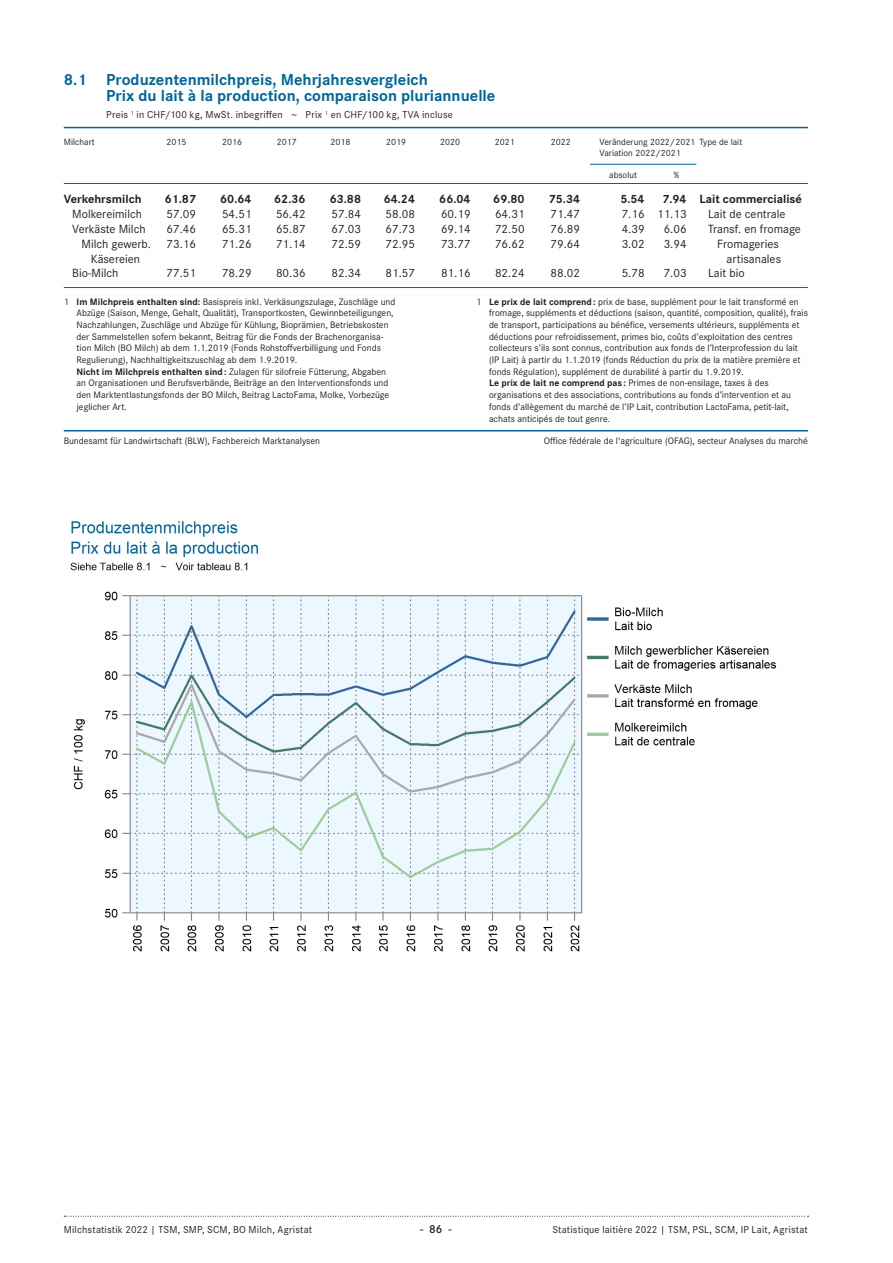
<style>
.page{position:relative;width:893px;height:1263px;background:#fff}
.page>*{position:absolute;margin:0;border:0;box-sizing:border-box;transform-origin:0 0}
._03_Tabellentitel{font:700 16.5px/16.5px "Corporate S";color:#069}
._0801_2020{font:12.3px "Corporate S";color:#231f20}
._03_Tab_Vorspalte{font:12.3px "Corporate S";color:#231f20}
._0801_2020-2{font:700 12.3px "Corporate S";color:#231f20}
._03_Tab_Vorspalte-2{font:700 12.3px "Corporate S";color:#231f20}
.t1{font:600 12px "Corporate S";color:#231f20}
._03_Tabellen-Untertitel{font:10.5px "Corporate S";letter-spacing:.02em;color:#231f20}
._03_Tab_Fussnote{font:9.75px/11.7px "Corporate S";color:#231f20}
._03_Tab_Quelle_fr{font:9.75px "Corporate S";color:#231f20}
._03_Tab_Quelle_de{font:9.75px "Corporate S";color:#231f20}
._03_Tabellen-Kopf{font:9.3px "Corporate S";color:#231f20}
.s1{font-weight:700}
</style>
<div class="page">
<svg style="left:64px;top:1216px;width:744px;height:1px"></svg>
<hr style="left:64px;top:127px;width:744px;height:1px;background:#069">
<hr style="left:64px;top:183px;width:744px;height:1px;background:#069">
<hr style="left:590px;top:164px;width:106px;height:1px;background:#069">
<hr style="left:64px;top:287px;width:744px;height:1px;background:#069">
<hr style="left:64px;top:430px;width:744px;height:1px;background:#069">
<img style="left:70px;top:521px;width:707px;height:431px">
<p class="_03_Tabellentitel" style="left:106px;top:71px;width:391px;text-indent:-43px">8.1 Produzentenmilchpreis, Mehrjahresvergleich<br>Prix du lait à la production, comparaison pluriannuelle</p>
<p class="_03_Tabellen-Untertitel" style="left:106px;top:109px;width:348px">Preis <sup>1</sup> in CHF/100 kg, MwSt. inbegriffen ~ Prix <sup>1</sup> en CHF/100 kg, TVA incluse</p>
<p class="_03_Tabellen-Kopf" style="left:64px;top:137px;width:33px">Milchart</p>
<p class="_03_Tab_Vorspalte-2" style="left:64px;top:192px;width:79px">Verkehrsmilch</p>
<p class="_03_Tab_Vorspalte" style="left:72px;top:207px;width:71px">Molkereimilch</p>
<p class="_03_Tab_Vorspalte" style="left:72px;top:222px;width:75px">Verkäste Milch</p>
<p class="_03_Tab_Vorspalte" style="left:82px;top:237px;width:71px">Milch gewerb.</p>
<p class="_03_Tab_Vorspalte" style="left:91px;top:251px;width:51px">Käsereien</p>
<p class="_03_Tab_Vorspalte" style="left:72px;top:266px;width:48px">Bio-Milch</p>
<p class="_03_Tabellen-Kopf" style="left:167px;top:137px;width:21px">2015</p>
<p class="_03_Tabellen-Kopf" style="left:222px;top:137px;width:21px">2016</p>
<p class="_03_Tabellen-Kopf" style="left:277px;top:137px;width:21px">2017</p>
<p class="_03_Tabellen-Kopf" style="left:330px;top:137px;width:21px">2018</p>
<p class="_03_Tabellen-Kopf" style="left:386px;top:137px;width:21px">2019</p>
<p class="_03_Tabellen-Kopf" style="left:440px;top:137px;width:21px">2020</p>
<p class="_03_Tabellen-Kopf" style="left:495px;top:137px;width:21px">2021</p>
<p class="_03_Tabellen-Kopf" style="left:599px;top:137px;width:144px">Veränderung 2022/2021 Type de lait</p>
<p class="_03_Tabellen-Kopf" style="left:551px;top:137px;width:21px">2022</p>
<p class="_03_Tabellen-Kopf" style="left:599px;top:148px;width:83px">Variation 2022/2021</p>
<p class="_03_Tabellen-Kopf" style="left:609px;top:169px;width:29px">absolut</p>
<p class="_03_Tabellen-Kopf" style="left:674px;top:169px;width:7px">%</p>
<p class="_0801_2020-2" style="left:165px;top:192px;width:33px">61.87</p>
<p class="_0801_2020-2" style="left:220px;top:192px;width:33px">60.64</p>
<p class="_0801_2020-2" style="left:274px;top:192px;width:33px">62.36</p>
<p class="_0801_2020-2" style="left:330px;top:192px;width:33px">63.88</p>
<p class="_0801_2020-2" style="left:384px;top:192px;width:33px">64.24</p>
<p class="_0801_2020-2" style="left:439px;top:192px;width:33px">66.04</p>
<p class="_0801_2020-2" style="left:493px;top:192px;width:33px">69.80</p>
<p class="_0801_2020-2" style="left:549px;top:192px;width:33px">75.34</p>
<p class="_0801_2020-2" style="left:620px;top:192px;width:26px">5.54</p>
<p class="_0801_2020-2" style="left:662px;top:192px;width:26px">7.94</p>
<p class="_0801_2020" style="left:167px;top:207px;width:31px">57.09</p>
<p class="_0801_2020" style="left:222px;top:207px;width:31px">54.51</p>
<p class="_0801_2020" style="left:276px;top:207px;width:31px">56.42</p>
<p class="_0801_2020" style="left:332px;top:207px;width:31px">57.84</p>
<p class="_0801_2020" style="left:386px;top:207px;width:31px">58.08</p>
<p class="_0801_2020" style="left:441px;top:207px;width:31px">60.19</p>
<p class="_0801_2020" style="left:495px;top:207px;width:31px">64.31</p>
<p class="_0801_2020" style="left:551px;top:207px;width:31px">71.47</p>
<p class="_0801_2020" style="left:622px;top:207px;width:66px">7.16 11.13</p>
<p class="_0801_2020" style="left:167px;top:222px;width:31px">67.46</p>
<p class="_0801_2020" style="left:222px;top:222px;width:31px">65.31</p>
<p class="_0801_2020" style="left:276px;top:222px;width:31px">65.87</p>
<p class="_0801_2020" style="left:332px;top:222px;width:31px">67.03</p>
<p class="_0801_2020" style="left:386px;top:222px;width:31px">67.73</p>
<p class="_0801_2020" style="left:441px;top:222px;width:31px">69.14</p>
<p class="_0801_2020" style="left:495px;top:222px;width:31px">72.50</p>
<p class="_0801_2020" style="left:551px;top:222px;width:31px">76.89</p>
<p class="_0801_2020" style="left:622px;top:222px;width:24px">4.39</p>
<p class="_0801_2020" style="left:664px;top:222px;width:24px">6.06</p>
<p class="_0801_2020" style="left:167px;top:237px;width:31px">73.16</p>
<p class="_0801_2020" style="left:222px;top:237px;width:31px">71.26</p>
<p class="_0801_2020" style="left:276px;top:237px;width:31px">71.14</p>
<p class="_0801_2020" style="left:332px;top:237px;width:31px">72.59</p>
<p class="_0801_2020" style="left:386px;top:237px;width:31px">72.95</p>
<p class="_0801_2020" style="left:441px;top:237px;width:31px">73.77</p>
<p class="_0801_2020" style="left:495px;top:237px;width:31px">76.62</p>
<p class="_0801_2020" style="left:551px;top:237px;width:31px">79.64</p>
<p class="_0801_2020" style="left:622px;top:237px;width:24px">3.02</p>
<p class="_0801_2020" style="left:664px;top:237px;width:24px">3.94</p>
<p class="_0801_2020" style="left:167px;top:266px;width:31px">77.51</p>
<p class="_0801_2020" style="left:222px;top:266px;width:31px">78.29</p>
<p class="_0801_2020" style="left:276px;top:266px;width:31px">80.36</p>
<p class="_0801_2020" style="left:332px;top:266px;width:31px">82.34</p>
<p class="_0801_2020" style="left:386px;top:266px;width:31px">81.57</p>
<p class="_0801_2020" style="left:441px;top:266px;width:31px">81.16</p>
<p class="_0801_2020" style="left:495px;top:266px;width:31px">82.24</p>
<p class="_0801_2020" style="left:551px;top:266px;width:31px">88.02</p>
<p class="_0801_2020" style="left:622px;top:266px;width:24px">5.78</p>
<p class="_0801_2020" style="left:664px;top:266px;width:24px">7.03</p>
<p class="_03_Tab_Vorspalte-2" style="left:699px;top:192px;width:104px">Lait commercialisé</p>
<p class="_03_Tab_Vorspalte" style="left:708px;top:207px;width:79px">Lait de centrale</p>
<p class="_03_Tab_Vorspalte" style="left:708px;top:222px;width:94px">Transf. en fromage</p>
<p class="_03_Tab_Vorspalte" style="left:717px;top:237px;width:63px">Fromageries</p>
<p class="_03_Tab_Vorspalte" style="left:727px;top:251px;width:56px">artisanales</p>
<p class="_03_Tab_Vorspalte" style="left:708px;top:266px;width:38px">Lait bio</p>
<p class="_03_Tab_Fussnote" style="left:77px;top:295px;width:320px;text-indent:-13px">1 <span class="s1">Im Milchpreis enthalten sind:</span> Basispreis inkl. Verkäsungszulage, Zuschläge und Abzüge (Saison, Menge, Gehalt, Qualität), Transportkosten, Gewinnbeteiligungen, Nachzahlungen, Zuschläge und Abzüge für Kühlung, Bioprämien, Betriebskosten der Sammelstellen sofern bekannt, Beitrag für die Fonds der Brachenorganisa&shy;tion Milch (BO Milch) ab dem 1.1.2019 (Fonds Rohstoffverbilligung und Fonds Regulierung), Nachhaltigkeitszuschlag ab dem 1.9.2019.</p>
<p class="_03_Tab_Fussnote" style="left:77px;top:366px;width:314px"><span class="s1">Nicht im Milchpreis enthalten sind:</span> Zulagen für silofreie Fütterung, Abgaben an Organisationen und Berufsverbände, Beiträge an den Interventionsfonds und den Marktentlastungsfonds der BO Milch, Beitrag LactoFama, Molke, Vorbezüge jeglicher Art.</p>
<p class="_03_Tab_Fussnote" style="left:489px;top:295px;width:320px;text-indent:-13px">1 <span class="s1">Le prix de lait comprend:</span> prix de base, supplément pour le lait transformé en fromage, suppléments et déductions (saison, quantité, composition, qualité), frais de transport, participations au bénéfice, versements ultérieurs, suppléments et déductions pour refroidissement, primes bio, coûts d’exploitation des centres collecteurs s’ils sont connus, contribution aux fonds de l’Interprofession du lait (IP Lait) à partir du 1.1.2019 (fonds Réduction du prix de la matière première et fonds Régulation), supplément de durabilité à partir du 1.9.2019.</p>
<p class="_03_Tab_Fussnote" style="left:489px;top:377px;width:304px"><span class="s1">Le prix de lait ne comprend pas :</span> Primes de non-ensilage, taxes à des organisations et des associations, contributions au fonds d’intervention et au fonds d’allègement du marché de l’IP Lait, contribution LactoFama, petit-lait, achats anticipés de tout genre.</p>
<p class="_03_Tab_Quelle_de" style="left:64px;top:436px;width:258px">Bundesamt für Landwirtschaft (BLW), Fachbereich Marktanalysen</p>
<p class="_03_Tab_Quelle_fr" style="left:544px;top:436px;width:266px">Office fédérale de l'agriculture (OFAG), secteur Analyses du marché</p>
<p class="_03_Tabellen-Untertitel" style="left:64px;top:1224px;width:250px">Milchstatistik 2022 | TSM, SMP, SCM, BO Milch, Agristat</p>
<p class="t1" style="left:420px;top:1222px;width:33px">- 86 -</p>
<p class="_03_Tabellen-Untertitel" style="left:552px;top:1224px;width:257px">Statistique laitière 2022 | TSM, PSL, SCM, IP Lait, Agristat</p>
</div>
